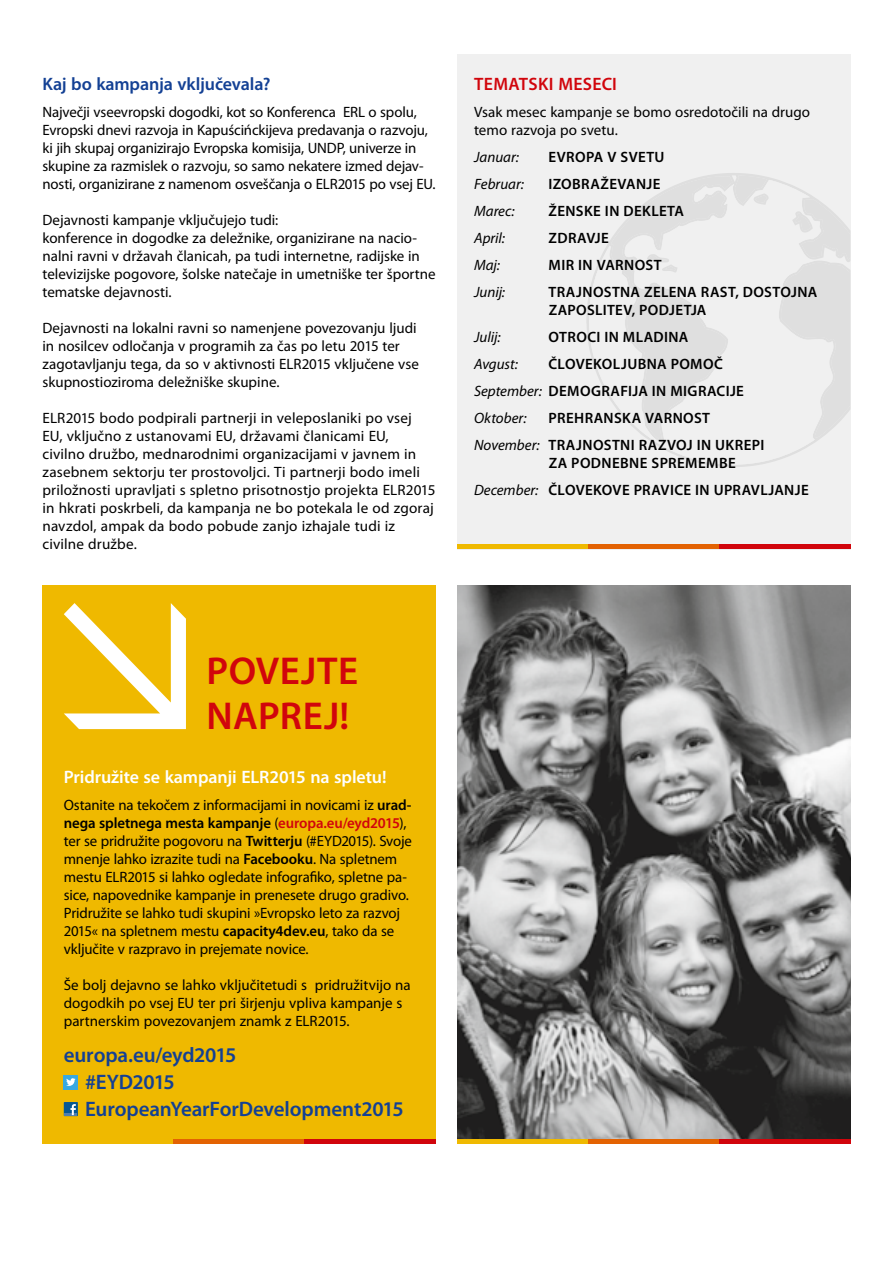
<style>
.page{position:relative;width:893px;height:1263px;background:#fff}
.page>*{position:absolute;margin:0;border:0;box-sizing:border-box;transform-origin:0 0}
.t1{font:600 39px/45px "Myriad Pro";letter-spacing:.01em;color:#d1050c}
.t2{font:600 21px/27px "Myriad Pro";letter-spacing:-.01em;color:#134094}
.t3{font:600 18px "Myriad Pro";letter-spacing:-.005em;color:#fff}
.t4{font:600 18px "Myriad Pro";letter-spacing:-.005em;color:#134094}
.t5{font:600 18px "Myriad Pro";letter-spacing:.015em;color:#d1050c}
.t6{font:15px/18px "Myriad Pro";color:#000}
.t7{font:600 15px/27px "Myriad Pro";letter-spacing:.025em;color:#000}
.t8{font:italic 15px "Myriad Pro";color:#000}
.s1{font-weight:400;font-style:italic}
.s2{font-weight:600}
.s3{font-weight:600;color:#d1050c}
</style>
<div class="page">
<img style="left:457px;top:585px;width:393px;height:554px">
<div style="left:43px;top:585px;width:393px;height:554px;background:#efb900"></div>
<hr style="left:457px;top:1139px;width:131px;height:4px;background:#efb900">
<hr style="left:588px;top:1139px;width:131px;height:4px;background:#e36202">
<hr style="left:719px;top:1139px;width:131px;height:4px;background:#d1050c">
<hr style="left:43px;top:1139px;width:131px;height:4px;background:#efb900">
<hr style="left:174px;top:1139px;width:131px;height:4px;background:#e36202">
<hr style="left:305px;top:1139px;width:131px;height:4px;background:#d1050c">
<div style="left:457px;top:54px;width:393px;height:495px;background:#f0f0f0"></div>
<svg style="left:589px;top:180px;width:232px;height:285px"></svg>
<svg style="left:781px;top:199px;width:69px;height:239px"></svg>
<svg style="left:611px;top:175px;width:158px;height:265px"></svg>
<hr style="left:457px;top:545px;width:131px;height:4px;background:#efb900">
<hr style="left:588px;top:545px;width:131px;height:4px;background:#e36202">
<hr style="left:719px;top:545px;width:131px;height:4px;background:#d1050c">
<div style="left:64px;top:1102px;width:14px;height:14px;background:#055792"></div>
<svg style="left:65px;top:1104px;width:12px;height:11px"></svg>
<div style="left:64px;top:1075px;width:14px;height:14px;background:#39a9e1"></div>
<svg style="left:66px;top:1078px;width:10px;height:8px"></svg>
<svg style="left:64px;top:603px;width:122px;height:126px"></svg>
<p class="t4" style="left:43px;top:74px;width:229px">Kaj bo kampanja vključevala?</p>
<p class="t6" style="left:43px;top:103px;width:395px">Največji vseevropski dogodki, kot so Konferenca ERL o spolu, Evropski dnevi razvoja in Kapuścińckijeva predavanja o razvoju, ki jih skupaj organizirajo Evropska komisija, UNDP, univerze in skupine za razmislek o razvoju, so samo nekatere izmed dejav&shy;nosti, organizirane z namenom osveščanja o ELR2015 po vsej EU.</p>
<p class="t6" style="left:43px;top:211px;width:395px">Dejavnosti kampanje vključujejo tudi:<br>konference in dogodke za deležnike, organizirane na nacio&shy;nalni ravni v državah članicah, pa tudi internetne, radijske in televizijske pogovore, šolske natečaje in umetniške ter športne tematske dejavnosti.</p>
<p class="t6" style="left:43px;top:319px;width:378px">Dejavnosti na lokalni ravni so namenjene povezovanju ljudi in nosilcev odločanja v programih za čas po letu 2015 ter zagotavljanju tega, da so v aktivnosti ELR2015 vključene vse skupnostioziroma deležniške skupine.</p>
<p class="t6" style="left:43px;top:409px;width:395px">ELR2015 bodo podpirali partnerji in veleposlaniki po vsej<br>EU, vključno z ustanovami EU, državami članicami EU,<br>civilno družbo, mednarodnimi organizacijami v javnem in zasebnem sektorju ter prostovoljci. Ti partnerji bodo imeli priložnosti upravljati s spletno prisotnostjo projekta ELR2015 in hkrati poskrbeli, da kampanja ne bo potekala le od zgoraj navzdol, ampak da bodo pobude zanjo izhajale tudi iz civilne družbe.</p>
<p class="t5" style="left:474px;top:74px;width:144px">TEMATSKI MESECI</p>
<p class="t6" style="left:474px;top:103px;width:337px">Vsak mesec kampanje se bomo osredotočili na drugo temo razvoja po svetu.</p>
<p class="t8" style="left:474px;top:148px;width:46px">Januar:</p>
<p class="t7" style="left:549px;top:144px;width:118px">EVROPA V SVETU</p>
<p class="t8" style="left:474px;top:175px;width:51px">Februar:</p>
<p class="t7" style="left:549px;top:171px;width:114px">IZOBRAŽEVANJE</p>
<p class="t8" style="left:474px;top:202px;width:42px">Marec:</p>
<p class="t7" style="left:549px;top:198px;width:137px">ŽENSKE IN DEKLETA</p>
<p class="t8" style="left:474px;top:229px;width:32px">April:</p>
<p class="t7" style="left:549px;top:225px;width:62px">ZDRAVJE</p>
<p class="t8" style="left:474px;top:256px;width:27px">Maj:</p>
<p class="t7" style="left:549px;top:252px;width:114px">MIR IN VARNOST</p>
<p class="t8" style="left:474px;top:283px;width:32px">Junij:</p>
<p class="t7" style="left:549px;top:283px;width:270px;line-height:18px">TRAJNOSTNA ZELENA RAST, DOSTOJNA<br>ZAPOSLITEV, PODJETJA</p>
<p class="t8" style="left:474px;top:328px;width:28px">Julij:</p>
<p class="t7" style="left:549px;top:324px;width:141px">OTROCI IN MLADINA</p>
<p class="t8" style="left:474px;top:355px;width:45px">Avgust:</p>
<p class="t7" style="left:474px;top:351px;width:271px;text-indent:74px">ČLOVEKOLJUBNA POMOČ<br><span class="s1">September:</span> DEMOGRAFIJA IN MIGRACIJE<br><span class="s1">Oktober:</span></p>
<p class="t7" style="left:474px;top:405px;width:292px;text-indent:74px">PREHRANSKA VARNOST<br><span class="s1">November:</span> TRAJNOSTNI RAZVOJ IN UKREPI</p>
<p class="t7" style="left:474px;top:450px;width:336px;text-align:center">ZA PODNEBNE SPREMEMBE<br><span class="s1">December:</span> ČLOVEKOVE PRAVICE IN UPRAVLJANJE</p>
<h1 class="t1" style="left:207px;top:649px;width:153px">POVEJTE<br>NAPREJ!</h1>
<p class="t3" style="left:64px;top:767px;width:324px">Pridružite se kampanji ELR2015 na spletu!</p>
<p class="t6" style="left:64px;top:796px;width:350px">Ostanite na tekočem z informacijami in novicami iz <span class="s2">urad&shy;nega spletnega mesta kampanje</span> (<span class="s3">europa.eu/eyd2015</span>), ter se pridružite pogovoru na <span class="s2">Twitterju</span> (#EYD2015). Svoje mnenje lahko izrazite tudi na <span class="s2">Facebooku</span>. Na spletnem mestu ELR2015 si lahko ogledate infografiko, spletne pa&shy;sice, napovednike kampanje in prenesete drugo gradivo.<br>Pridružite se lahko tudi skupini »Evropsko leto za razvoj 2015« na spletnem mestu <span class="s2">capacity4dev.eu</span>, tako da se vključite v razpravo in prejemate novice.</p>
<p class="t6" style="left:64px;top:976px;width:348px">Še bolj dejavno se lahko vključitetudi s pridružitvijo na dogodkih po vsej EU ter pri širjenju vpliva kampanje s partnerskim povezovanjem znamk z ELR2015.</p>
<h2 class="t2" style="left:85px;top:1042px;width:320px;text-indent:-21px">europa.eu/eyd2015<br>#EYD2015<br>EuropeanYearForDevelopment2015</h2>
</div>
